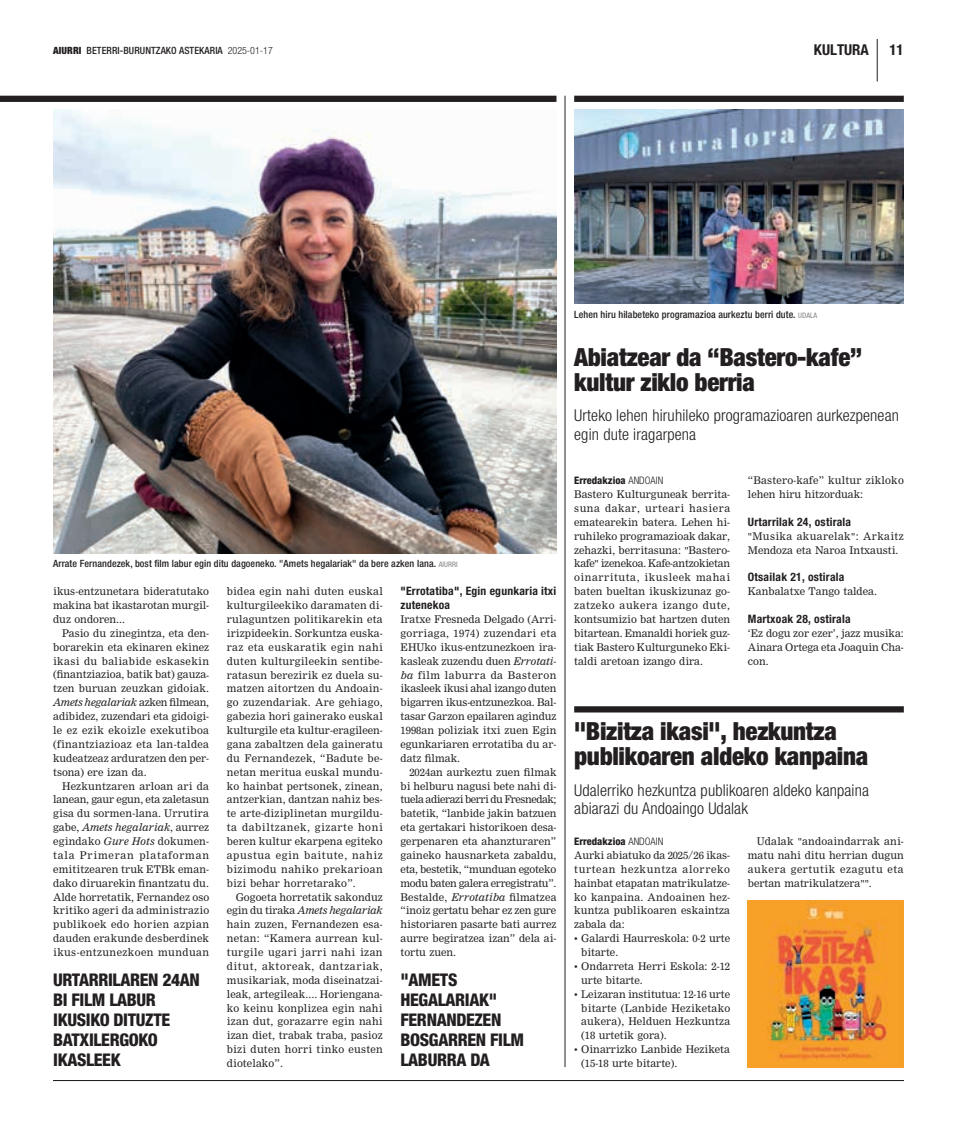
<style>
.page{position:relative;width:957px;height:1134px;background:#fff}
.page>*{position:absolute;margin:0;border:0;box-sizing:border-box;transform-origin:0 0}
.t1{font:900 condensed 25px/25px "Helvetica Neue";letter-spacing:-.01em;color:#231f20}
.t2{font:800 condensed 17.5px/20px "Helvetica Neue";letter-spacing:.055em;color:#231f20}
.t3{font:800 condensed 17.5px/20px "Helvetica Neue";letter-spacing:.12em;color:#231f20}
.t4{font:300 condensed 16.25px/18.8px "Helvetica Neue";letter-spacing:.01em;color:#231f20}
.t5{font:700 condensed 15px "Helvetica Neue";color:#231f20}
.t6{font:700 condensed 11.62px/13.9px "Helvetica Neue";letter-spacing:.02em;color:#231f20}
.t7{font:10.38px/13.9px "M Nimrod";color:#231f20;text-align:justify}
.t8{font:10.38px/13.9px "M Nimrod";letter-spacing:.02em;color:#231f20}
.t9{font:800 condensed 10.38px "Helvetica Neue";color:#231f20}
.t10{font:500 condensed 10px "Helvetica Neue";letter-spacing:.01em;color:#231f20}
.s1{font-weight:900}
.s2{font-weight:300}
.s3{font-weight:400;font-size:7.5px;color:#808285}
.s4{font-style:italic}
</style>
<div class="page">
<img style="left:53px;top:110px;width:503px;height:444px">
<div style="left:0;top:96px;width:556px;height:6px;background:#231f20"></div>
<div style="left:574px;top:96px;width:330px;height:6px;background:#231f20"></div>
<hr style="left:877px;top:39px;width:1px;height:42px;background:#231f20">
<hr style="left:53px;top:1080px;width:851px;height:1px;background:#231f20">
<img style="left:574px;top:110px;width:330px;height:194px">
<img style="left:748px;top:900px;width:156px;height:167px">
<div style="left:574px;top:706px;width:330px;height:6px;background:#231f20"></div>
<hr style="left:565px;top:96px;width:1px;height:971px;background:#231f20">
<p class="t10" style="left:53px;top:45px;width:221px"><span class="s1">AIURRI</span> BETERRI-BURUNTZAKO ASTEKARIA <span class="s2">2025-01-17</span></p>
<h3 class="t5" style="left:814px;top:41px;width:55px">kultura</h3>
<h3 class="t5" style="left:889px;top:41px;width:16px">11</h3>
<p class="t10" style="left:574px;top:308px;width:244px">Lehen hiru hilabeteko programazioa aurkeztu berri dute. <span class="s3">UDALA</span></p>
<p class="t10" style="left:53px;top:558px;width:406px">Arrate Fernandezek, bost film labur egin ditu dagoeneko. "Amets hegalariak" da bere azken lana. <span class="s3">AIURRI</span></p>
<p class="t7" style="left:53px;top:585px;width:157px">ikus-entzunetara bideratutako makina bat ikastarotan murgil&shy;duz ondoren...</p>
<p class="t7" style="left:53px;top:626px;width:157px;text-indent:9px">Pasio du zinegintza, eta den&shy;borarekin eta ekinaren ekinez ikasi du baliabide eskasekin (finantziazioa, batik bat) gauza&shy;tzen buruan zeuzkan gidoiak.<br><span class="s4">Amets hegalariak</span> azken filmean, adibidez, zuzendari eta gidoigi&shy;le ez ezik ekoizle exekutiboa (finantziazioaz eta lan-taldea kudeatzeaz arduratzen den per&shy;tsona) ere izan da.</p>
<p class="t7" style="left:53px;top:779px;width:157px;text-indent:9px">Hezkuntzaren arloan ari da lanean, gaur egun, eta zaletasun gisa du sormen-lana. Urrutira gabe, <span class="s4">Amets hegalariak</span>, aurrez egindako <span class="s4">Gure Hots</span> dokumen&shy;tala Primeran plataforman emititzearen truk ETBk eman&shy;dako diruarekin finantzatu du.<br>Alde horretatik, Fernandez oso kritiko ageri da administrazio publikoek edo horien azpian dauden erakunde desberdinek ikus-entzunezkoen munduan</p>
<p class="t6" style="left:400px;top:584px;width:157px">"Errotatiba", Egin egunkaria itxi zutenekoa</p>
<p class="t7" style="left:400px;top:612px;width:158px">Iratxe Fresneda Delgado (Arri&shy;gorriaga, 1974) zuzendari eta EHUko ikus-entzunezkoen ira&shy;kasleak zuzendu duen <span class="s4">Errotati&shy;ba</span> film laburra da Basteron ikasleek ikusi ahal izango duten bigarren ikus-entzunezkoa. Bal&shy;tasar Garzon epailaren aginduz 1998an poliziak itxi zuen Egin egunkariaren errotatiba du ar&shy;datz filmak.</p>
<p class="t7" style="left:400px;top:765px;width:157px;text-indent:9px">2024an aurkeztu zuen filmak bi helburu nagusi bete nahi di&shy;tuela adierazi berri du Fresnedak; batetik, “lanbide jakin batzuen eta gertakari historikoen desa&shy;gerpenaren eta ahanzturaren” gaineko hausnarketa zabaldu, eta, bestetik, “munduan egoteko modu baten galera erregistratu”.<br>Bestalde, <span class="s4">Errotatiba</span> filmatzea “inoiz gertatu behar ez zen gure historiaren pasarte bati aurrez aurre begiratzea izan” dela ai&shy;tortu zuen.</p>
<p class="t7" style="left:227px;top:585px;width:157px">bidea egin nahi duten euskal kulturgileekiko daramaten di&shy;rulaguntzen politikarekin eta irizpideekin. Sorkuntza euska&shy;raz eta euskaratik egin nahi duten kulturgileekin sentibe&shy;ratasun berezirik ez duela su&shy;matzen aitortzen du Andoain&shy;go zuzendariak. Are gehiago, gabezia hori gainerako euskal kulturgile eta kultur-eragileen&shy;gana zabaltzen dela gaineratu du Fernandezek, “Badute be&shy;netan meritua euskal mundu&shy;ko hainbat pertsonek, zinean, antzerkian, dantzan nahiz bes&shy;te arte-diziplinetan murgildu&shy;ta dabiltzanek, gizarte honi beren kultur ekarpena egiteko apustua egin baitute, nahiz bizimodu nahiko prekarioan bizi behar horretarako”.</p>
<p class="t7" style="left:227px;top:890px;width:158px;text-indent:9px">Gogoeta horretatik sakonduz egin du tiraka <span class="s4">Amets hegalariak </span>hain zuzen, Fernandezen esa&shy;netan: “Kamera aurrean kul&shy;turgile ugari jarri nahi izan ditut, aktoreak, dantzariak, musikariak, moda diseinatzai&shy;leak, artegileak.... Horiengana&shy;ko keinu konplizea egin nahi izan dut, gorazarre egin nahi izan diet, trabak traba, pasioz bizi duten horri tinko eusten diotelako”.</p>
<h2 class="t3" style="left:400px;top:969px;width:123px">"AMETS<br>HEGALARIAK"<br>FERNANDEZEN<br>BOSGARREN FILM<br>LABU RRA DA</h2>
<h2 class="t2" style="left:53px;top:969px;width:148px">URTARRILAREN 24AN<br>BI FILM LABUR<br>IKUSIKO DITUZTE<br>BATXILERGOKO<br>IKASLEEK</h2>
<h1 class="t1" style="left:574px;top:344px;width:289px">Abiatzear da “Bastero-kafe” kultur ziklo berria</h1>
<h3 class="t4" style="left:574px;top:406px;width:326px">Urteko lehen hiruhileko programazioaren aurkezpenean egin dute iragarpena</h3>
<p class="t9" style="left:574px;top:474px;width:91px">ERREDAKZIOA <span class="s2">andoain</span></p>
<p class="t7" style="left:574px;top:487px;width:158px">Bastero Kulturguneak berrita&shy;suna dakar, urteari hasiera ematearekin batera. Lehen hi&shy;ruhileko programazioak dakar, zehazki, berritasuna: "Bastero&shy;kafe" izenekoa. Kafe-antzokietan oinarrituta, ikusleek mahai baten bueltan ikuskizunaz go&shy;zatzeko aukera izango dute, kontsumizio bat hartzen duten bitartean. Emanaldi horiek guz&shy;tiak Bastero Kulturguneko Eki&shy;taldi aretoan izango dira.</p>
<p class="t8" style="left:748px;top:474px;width:157px">“Bastero-kafe” kultur zikloko lehen hiru hitzorduak:</p>
<p class="t6" style="left:748px;top:515px;width:105px">Urtarrilak 24, ostirala</p>
<p class="t7" style="left:748px;top:529px;width:157px">"Musika akuarelak": Arkaitz<br>Mendoza eta Naroa Intxausti.</p>
<p class="t6" style="left:748px;top:570px;width:98px">Otsailak 21, ostirala</p>
<p class="t7" style="left:748px;top:585px;width:131px">Kanbalatxe Tango taldea.</p>
<p class="t6" style="left:748px;top:612px;width:104px">Martxoak 28, ostirala</p>
<p class="t7" style="left:748px;top:626px;width:157px">‘Ez dogu zor ezer’, jazz musika:<br>Ainara Ortega eta Joaquin Cha&shy;con.</p>
<h1 class="t1" style="left:574px;top:718px;width:296px">"Bizitza ikasi", hezkuntza publikoaren aldeko kanpaina</h1>
<h3 class="t4" style="left:574px;top:780px;width:296px">Udalerriko hezkuntza publikoaren aldeko kanpaina abiarazi du Andoaingo Udalak</h3>
<p class="t9" style="left:574px;top:835px;width:91px">ERREDAKZIOA <span class="s2">andoain</span></p>
<p class="t7" style="left:574px;top:848px;width:157px">Aurki abiatuko da 2025/26 ikas&shy;turtean hezkuntza alorreko hainbat etapatan matrikulatze&shy;ko kanpaina. Andoainen hez&shy;kuntza publikoaren eskaintza zabala da:</p>
<p class="t7" style="left:581px;top:931px;width:150px;text-indent:-7px">• Galardi Haurreskola: 0-2 urte bitarte.</p>
<p class="t7" style="left:581px;top:959px;width:150px;text-indent:-7px">• Ondarreta Herri Eskola: 2-12 urte bitarte.</p>
<p class="t7" style="left:581px;top:987px;width:150px;text-indent:-7px">• Leizaran institutua: 12-16 urte bitarte (Lanbide Heziketako aukera), Helduen Hezkuntza (18 urtetik gora).</p>
<p class="t7" style="left:581px;top:1042px;width:150px;text-indent:-7px">• Oinarrizko Lanbide Heziketa (15-18 urte bitarte).</p>
<p class="t7" style="left:748px;top:834px;width:157px;text-indent:9px">Udalak "andoaindarrak ani&shy;matu nahi ditu herrian dugun aukera gertutik ezagutu eta bertan matrikulatzera"".</p>
</div>
